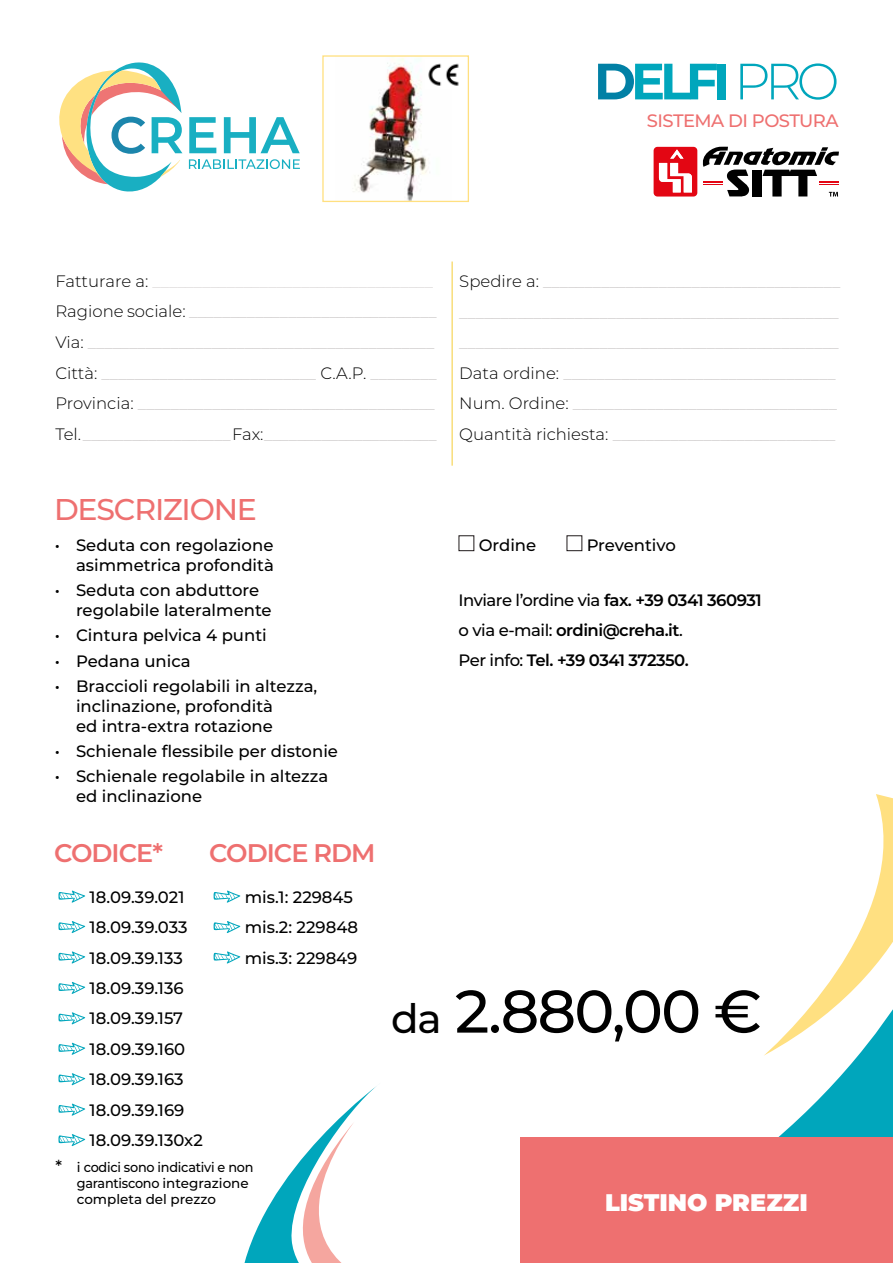
<style>
.page{position:relative;width:893px;height:1263px;background:#fff}
.page>*{position:absolute;margin:0;border:0;box-sizing:border-box;transform-origin:0 0}
.t1{font:500 60px "Montserrat";color:#000}
.t2{font:700 51px "Montserrat";letter-spacing:-.1em;color:#00a6bc}
.t3{font:500 30px "Montserrat";letter-spacing:-.04em;color:#ee7070}
.t4{font:600 25.5px "Montserrat";letter-spacing:-.04em;color:#ee7070}
.t5{font:900 24px "Montserrat";color:#fff}
.t6{font:500 18px "Montserrat";letter-spacing:-.03em;color:#ee7070}
.t7{font:300 16.5px/30.6px "Montserrat";color:#c6c2c2}
.t8{font:500 16.5px/30.5px "Montserrat";color:#000}
.t9{font:600 16.5px/30px "Montserrat";letter-spacing:-.03em;color:#000}
.t10{font:500 13.5px/16.2px "Montserrat";letter-spacing:-.015em;color:#000}
.s1{color:#0180a5}
.s2{font-weight:300}
.s3{color:#000}
.s4{color:#d7d4d4}
.s5{font-size:16.5px}
.s6{font-weight:500}
.s7{font-size:40.5px}
</style>
<div class="page">
<svg style="left:59px;top:62px;width:123px;height:129px"></svg>
<svg style="left:189px;top:117px;width:27px;height:36px"></svg>
<svg style="left:224px;top:117px;width:76px;height:36px"></svg>
<svg style="left:189px;top:159px;width:111px;height:10px"></svg>
<hr style="left:451px;top:261px;width:2px;height:205px;background:#f8de7b">
<img style="left:353px;top:57px;width:75px;height:143px">
<div style="left:322px;top:55px;width:147px;height:147px;border:1px solid #ffe080"></div>
<img style="left:426px;top:59px;width:33px;height:29px">
<div style="left:459px;top:535px;width:15px;height:16px;border:1px solid #201a1b"></div>
<div style="left:567px;top:535px;width:15px;height:16px;border:1px solid #201a1b"></div>
<svg style="left:654px;top:147px;width:185px;height:50px"></svg>
<svg style="left:240px;top:895px;width:653px;height:242px"></svg>
<svg style="left:764px;top:794px;width:129px;height:262px"></svg>
<svg style="left:793px;top:1091px;width:100px;height:46px;background:#1fb1c4"></svg>
<svg style="left:240px;top:1121px;width:178px;height:142px"></svg>
<svg style="left:58px;top:890px;width:27px;height:13px"></svg>
<svg style="left:58px;top:921px;width:27px;height:12px"></svg>
<svg style="left:58px;top:951px;width:27px;height:13px"></svg>
<svg style="left:58px;top:982px;width:27px;height:12px"></svg>
<svg style="left:58px;top:1012px;width:27px;height:12px"></svg>
<svg style="left:58px;top:1042px;width:27px;height:13px"></svg>
<svg style="left:58px;top:1073px;width:27px;height:12px"></svg>
<svg style="left:58px;top:1103px;width:27px;height:13px"></svg>
<svg style="left:58px;top:1134px;width:27px;height:12px"></svg>
<svg style="left:213px;top:890px;width:27px;height:13px"></svg>
<svg style="left:213px;top:921px;width:27px;height:12px"></svg>
<svg style="left:213px;top:951px;width:27px;height:13px"></svg>
<div style="left:520px;top:1137px;width:373px;height:126px;background:#ee7070"></div>
<h2 class="t2" style="left:594px;top:45px;width:247px"><span class="s1">D</span>ELFI <span class="s2">PRO</span></h2>
<p class="t6" style="left:647px;top:108px;width:193px">SISTEMA DI POSTURA</p>
<p class="t7" style="left:55px;top:265px;width:383px"><span class="s3">Fatturare a:</span> <span class="s4">__________________________________ </span><span class="s3">Ragione sociale:</span> ______________________________ <span class="s3">Via:</span> __________________________________________ <span class="s3">Città:</span> __________________________ <span class="s3">C.A.P.</span> ________ <span class="s3">Provincia:</span> ____________________________________ <span class="s3">Tel.</span>__________________ <span class="s3">Fax:</span> _____________________</p>
<p class="t7" style="left:459px;top:265px;width:383px"><span class="s3">Spedire a:</span> ____________________________________ ______________________________________________ ______________________________________________ <span class="s3">Data ordine:</span> _________________________________ <span class="s3">Num. Ordine:</span> ________________________________ <span class="s3">Quantità richiesta:</span> ___________________________</p>
<h3 class="t3" style="left:54px;top:489px;width:204px">DESCRIZIONE</h3>
<p class="t8" style="left:55px;top:535px;width:221px;line-height:19.8px;text-align:right">• Seduta con regolazione asimmetrica profondità</p>
<p class="t8" style="left:76px;top:580px;width:197px;line-height:19.8px;text-indent:-21px">• Seduta con abduttore regolabile lateralmente</p>
<p class="t8" style="left:55px;top:620px;width:214px">• Cintura pelvica 4 punti</p>
<p class="t8" style="left:55px;top:645px;width:138px">• Pedana unica</p>
<p class="t8" style="left:76px;top:676px;width:243px;line-height:19.8px;text-indent:-21px">• Braccioli regolabili in altezza, inclinazione, profondità<br>ed intra-extra rotazione</p>
<p class="t8" style="left:55px;top:735px;width:285px">• Schienale flessibile per distonie</p>
<p class="t8" style="left:76px;top:766px;width:254px;line-height:19.8px;text-indent:-21px">• Schienale regolabile in altezza ed inclinazione</p>
<h3 class="t4" style="left:54px;top:835px;width:110px">CODICE*</h3>
<h3 class="t4" style="left:209px;top:835px;width:168px">CODICE RDM</h3>
<p class="t8" style="left:90px;top:881px;width:115px">18.09.39.021<br>18.09.39.033<br>18.09.39.133<br>18.09.39.136<br>18.09.39.157<br>18.09.39.160<br>18.09.39.163<br>18.09.39.169<br>18.09.39.130x2</p>
<p class="t8" style="left:245px;top:881px;width:115px">mis.1: 229845 mis.2: 229848 mis.3: 229849</p>
<p class="t10" style="left:77px;top:1158px;width:178px;text-indent:-21px"><span class="s5">*</span> i codici sono indicativi e non garantiscono integrazione completa del prezzo</p>
<p class="t8" style="left:479px;top:529px;width:59px">Ordine</p>
<p class="t8" style="left:587px;top:529px;width:91px">Preventivo</p>
<p class="t9" style="left:459px;top:585px;width:305px"><span class="s6">Inviare l’ordine via</span> fax. +39 0341 360931 <span class="s6">o via e-mail:</span> ordini@creha.it<span class="s6">.<br>Per info:</span> Tel. +39 0341 372350.</p>
<h1 class="t1" style="left:391px;top:969px;width:372px"><span class="s7">da</span> 2.880,00 €</h1>
<h3 class="t5" style="left:605px;top:1184px;width:204px">LISTINO PREZZI</h3>
</div>
